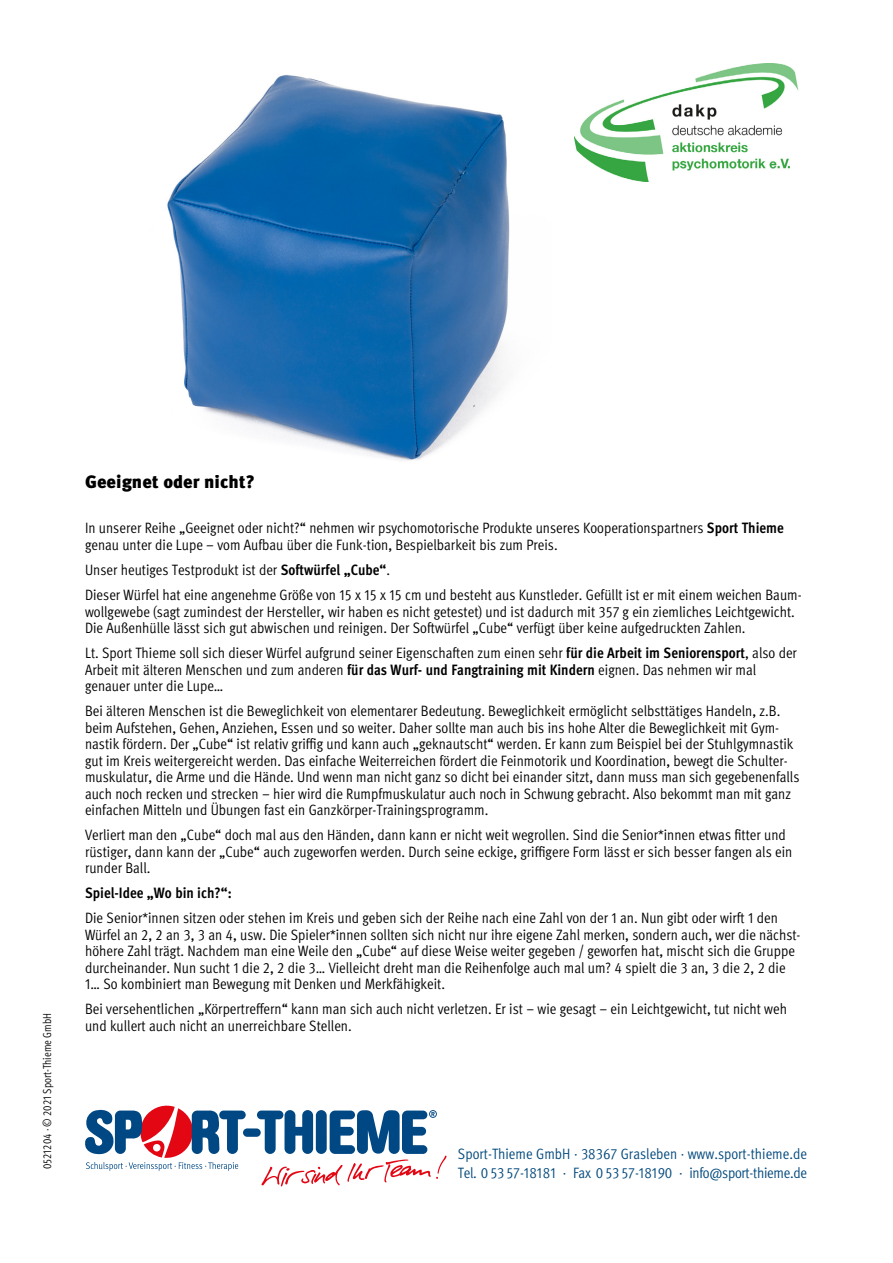
<style>
.page{position:relative;width:893px;height:1263px;background:#fff}
.page>*{position:absolute;margin:0;border:0;box-sizing:border-box;transform-origin:0 0}
.t1{font:900 18px "Meta Pro";color:#000}
.t2{font:15px/16.5px "Meta Pro Cond Norm";color:#000}
.t3{font:15px/19.2px "Meta Pro Cond Norm";color:#00487c}
.t4{font:700 condensed 15px "Meta Pro";color:#000}
.t5{font:11.55px "Meta Pro Cond Norm";color:#000;scale:.93 1}
.s1{font-family:"Meta Pro";font-weight:700;font-stretch:condensed}
</style>
<div class="page">
<div style="left:243px;top:1128px;width:18px;height:9px;background:#004884;border-radius:4px"></div>
<svg style="left:85px;top:1106px;width:161px;height:65px"></svg>
<svg style="left:257px;top:1110px;width:189px;height:76px"></svg>
<img style="left:574px;top:64px;width:225px;height:118px">
<img style="left:167px;top:74px;width:343px;height:387px">
<p class="t5" style="left:39px;top:1169px;width:169px;rotate:-90deg">0521204 · © 2021 Sport-Thieme GmbH</p>
<p class="t1" style="left:85px;top:467px;width:171px">Geeignet oder nicht?</p>
<p class="t2" style="left:85px;top:519px;width:700px">In unserer Reihe „Geeignet oder nicht?“ nehmen wir psychomotorische Produkte unseres Kooperationspartners <span class="s1">Sport Thieme </span>genau unter die Lupe – vom Aufbau über die Funk-tion, Bespielbarkeit bis zum Preis.</p>
<p class="t2" style="left:85px;top:556px;width:718px;line-height:25px">Unser heutiges Testprodukt ist der <span class="s1">Softwürfel „Cube“</span>.<br>Dieser Würfel hat eine angenehme Größe von 15 x 15 x 15 cm und besteht aus Kunstleder. Gefüllt ist er mit einem weichen Baum-</p>
<p class="t2" style="left:85px;top:602px;width:711px">wollgewebe (sagt zumindest der Hersteller, wir haben es nicht getestet) und ist dadurch mit 357 g ein ziemliches Leichtgewicht.<br>Die Außenhülle lässt sich gut abwischen und reinigen. Der Softwürfel „Cube“ verfügt über keine aufgedruckten Zahlen.</p>
<p class="t2" style="left:85px;top:644px;width:713px">Lt. Sport Thieme soll sich dieser Würfel aufgrund seiner Eigenschaften zum einen sehr <span class="s1">für die Arbeit im Seniorensport</span>, also der<br>Arbeit mit älteren Menschen und zum anderen <span class="s1">für das Wurf- und Fangtraining mit Kindern</span> eignen. Das nehmen wir mal genauer unter die Lupe…</p>
<p class="t2" style="left:85px;top:702px;width:716px">Bei älteren Menschen ist die Beweglichkeit von elementarer Bedeutung. Beweglichkeit ermöglicht selbsttätiges Handeln, z.B. beim Aufstehen, Gehen, Anziehen, Essen und so weiter. Daher sollte man auch bis ins hohe Alter die Beweglichkeit mit Gym&shy;nastik fördern. Der „Cube“ ist relativ griffig und kann auch „geknautscht“ werden. Er kann zum Beispiel bei der Stuhlgymnastik gut im Kreis weitergereicht werden. Das einfache Weiterreichen fördert die Feinmotorik und Koordination, bewegt die Schulter&shy;muskulatur, die Arme und die Hände. Und wenn man nicht ganz so dicht bei einander sitzt, dann muss man sich gegebenenfalls auch noch recken und strecken – hier wird die Rumpfmuskulatur auch noch in Schwung gebracht. Also bekommt man mit ganz einfachen Mitteln und Übungen fast ein Ganzkörper-Trainingsprogramm.</p>
<p class="t2" style="left:85px;top:826px;width:709px">Verliert man den „Cube“ doch mal aus den Händen, dann kann er nicht weit wegrollen. Sind die Senior*innen etwas fitter und rüstiger, dann kann der „Cube“ auch zugeworfen werden. Durch seine eckige, griffigere Form lässt er sich besser fangen als ein runder Ball.</p>
<p class="t4" style="left:85px;top:881px;width:148px">Spiel-Idee „Wo bin ich?“:</p>
<p class="t2" style="left:85px;top:909px;width:717px">Die Senior*innen sitzen oder stehen im Kreis und geben sich der Reihe nach eine Zahl von der 1 an. Nun gibt oder wirft 1 den Würfel an 2, 2 an 3, 3 an 4, usw. Die Spieler*innen sollten sich nicht nur ihre eigene Zahl merken, sondern auch, wer die nächst&shy;höhere Zahl trägt. Nachdem man eine Weile den „Cube“ auf diese Weise weiter gegeben / geworfen hat, mischt sich die Gruppe durcheinander. Nun sucht 1 die 2, 2 die 3… Vielleicht dreht man die Reihenfolge auch mal um? 4 spielt die 3 an, 3 die 2, 2 die 1… So kombiniert man Bewegung mit Denken und Merkfähigkeit.</p>
<p class="t2" style="left:85px;top:1000px;width:703px">Bei versehentlichen „Körpertreffern“ kann man sich auch nicht verletzen. Er ist – wie gesagt – ein Leichtgewicht, tut nicht weh und kullert auch nicht an unerreichbare Stellen.</p>
<p class="t3" style="left:458px;top:1143px;width:351px">Sport-Thieme GmbH · 38367 Grasleben · www.sport-thieme.de<br>Tel. 0 53 57-18181 · Fax 0 53 57-18190 · info@sport-thieme.de</p>
</div>
